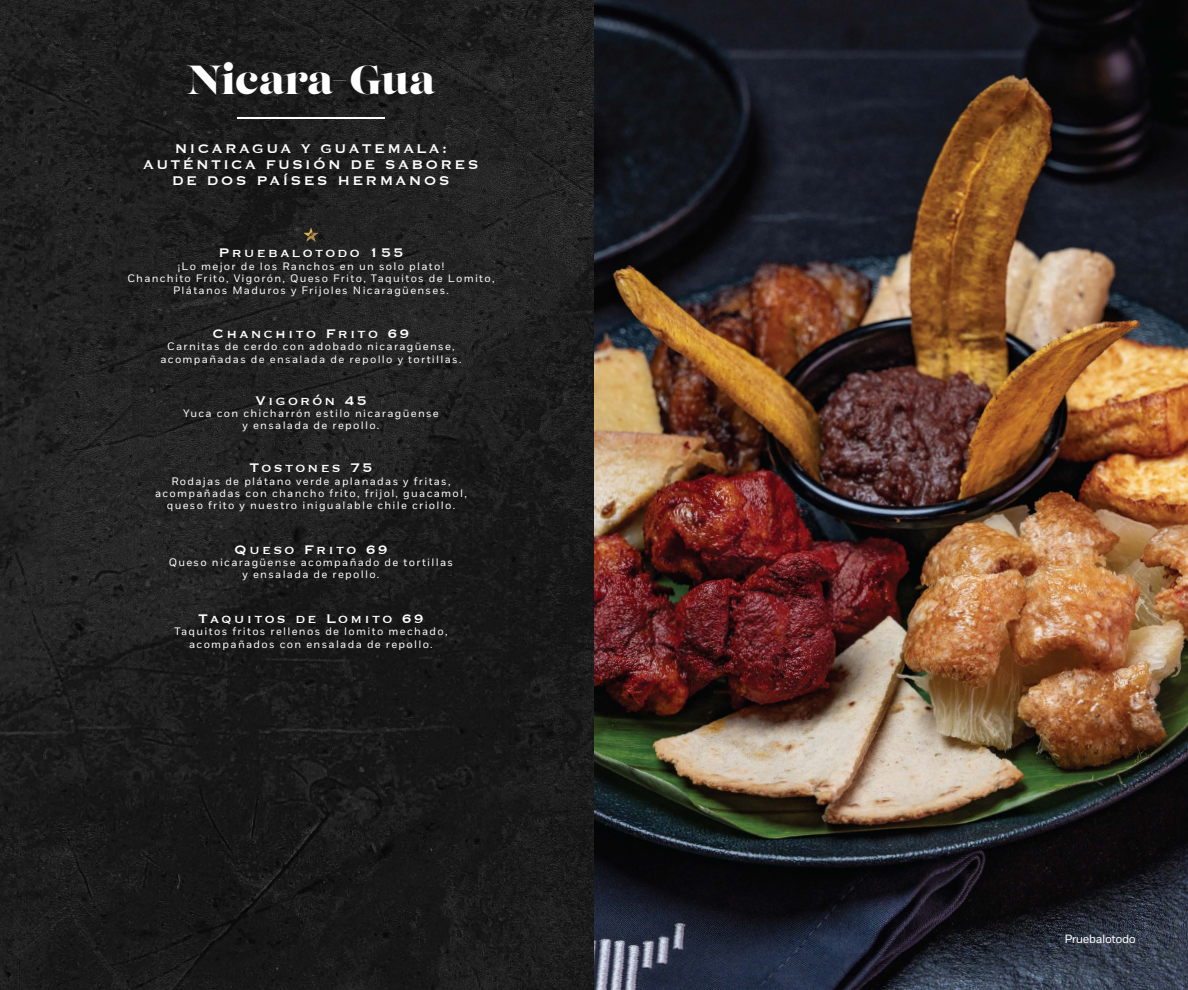
<style>
.page{position:relative;width:1188px;height:990px;background:#fff}
.page>*{position:absolute;margin:0;border:0;box-sizing:border-box;transform-origin:0 0}
.t1{font:40.5px "Lust Display";letter-spacing:-.01em;color:#fff}
.t2{font:16.4px/15.9px "Copperplate";letter-spacing:.14em;color:#fff;text-align:center}
.t3{font:16.2px "Copperplate";letter-spacing:.14em;color:#fff}
.t4{font:12px "Fort";letter-spacing:-.04em;color:#fff}
.t5{font:10.8px/12.3px "Fort";letter-spacing:.12em;color:#fff;text-align:center}
</style>
<div class="page">
<img style="left:0;top:0;width:594px;height:990px">
<hr style="left:237px;top:117px;width:148px;height:2px;background:#fff">
<svg style="left:304px;top:228px;width:14px;height:14px"></svg>
<img style="left:594px;top:0;width:594px;height:990px">
<h1 class="t1" style="left:187px;top:54px;width:250px">Nicara-Gua</h1>
<h2 class="t2" style="left:143px;top:140px;width:337px">NICARAGUA Y GUATEMALA:<br>AUTÉNTICA FUSIÓN DE SABORES<br>DE DOS PAÍSES HERMANOS</h2>
<h3 class="t3" style="left:219px;top:242px;width:186px">Pruebalotodo 155</h3>
<p class="t5" style="left:127px;top:260px;width:369px">¡Lo mejor de los Ranchos en un solo plato!<br>Chanchito Frito, Vigorón, Queso Frito, Taquitos de Lomito,<br>Plátanos Maduros y Frijoles Nicaragüenses.</p>
<h3 class="t3" style="left:213px;top:323px;width:198px">Chanchito Frito 69</h3>
<p class="t5" style="left:161px;top:340px;width:303px">Carnitas de cerdo con adobado nicaragüense, acompañadas de ensalada de repollo y tortillas.</p>
<h3 class="t3" style="left:255px;top:390px;width:113px">Vigorón 45</h3>
<p class="t5" style="left:183px;top:407px;width:257px">Yuca con chicharrón estilo nicaragüense y ensalada de repollo.</p>
<h3 class="t3" style="left:249px;top:457px;width:125px">Tostones 75</h3>
<p class="t5" style="left:155px;top:475px;width:313px">Rodajas de plátano verde aplanadas y fritas, acompañadas con chancho frito, frijol, guacamol, queso frito y nuestro inigualable chile criollo.</p>
<h3 class="t3" style="left:234px;top:539px;width:155px">Queso Frito 69</h3>
<p class="t5" style="left:169px;top:556px;width:286px">Queso nicaragüense acompañado de tortillas y ensalada de repollo.</p>
<h3 class="t3" style="left:198px;top:608px;width:227px">Taquitos de Lomito 69</h3>
<p class="t5" style="left:174px;top:626px;width:275px">Taquitos fritos rellenos de lomito mechado, acompañados con ensalada de repollo.</p>
<p class="t4" style="left:1064px;top:932px;width:73px">Pruebalotodo</p>
</div>
